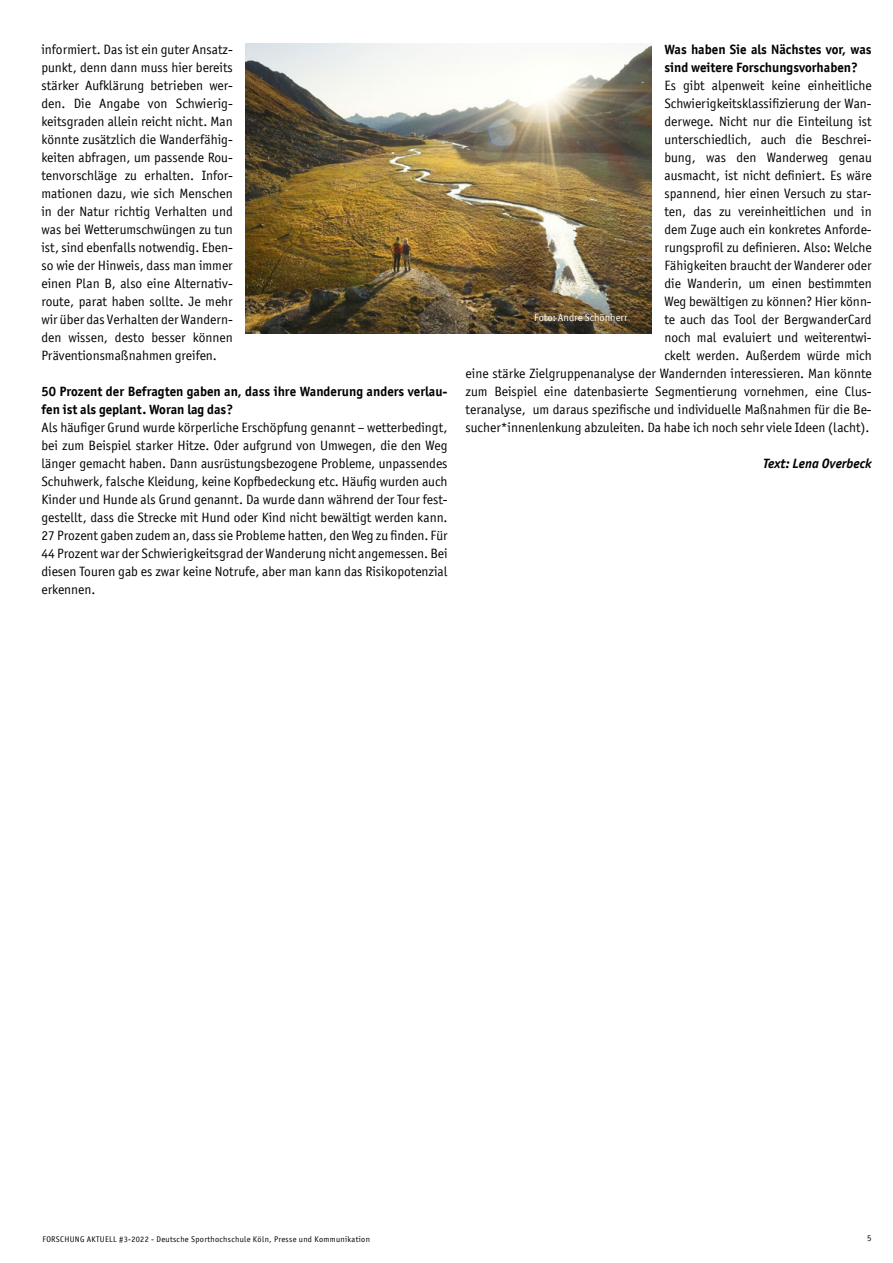
<style>
.page{position:relative;width:893px;height:1263px;background:#fff}
.page>*{position:absolute;margin:0;border:0;box-sizing:border-box;transform-origin:0 0}
.t1{font:13.5px/18px "Officina Sans ITC Pro";color:#020203;text-align:justify}
.t2{font:700 13.5px/18px "Officina Sans ITC Pro";color:#020203}
.t3{font:italic 700 13.5px "Officina Sans ITC Pro";color:#020203}
.Bildunterschrift{font:10.5px "Officina Sans ITC Pro";color:#fff}
.t4{font:9px "Officina Sans ITC Pro";color:#000}
.t5{font:8.25px "Officina Sans ITC Pro";letter-spacing:.04em;color:#000}
</style>
<div class="page">
<img style="left:246px;top:44px;width:406px;height:289px">
<p class="t1" style="left:41px;top:40px;width:193px">informiert. Das ist ein guter Ansatz&shy;punkt, denn dann muss hier bereits stärker Aufklärung betrieben wer&shy;den. Die Angabe von Schwierig&shy;keitsgraden allein reicht nicht. Man könnte zusätzlich die Wanderfähig&shy;keiten abfragen, um passende Rou&shy;tenvorschläge zu erhalten. Infor&shy;mationen dazu, wie sich Menschen in der Natur richtig Verhalten und was bei Wetterumschwüngen zu tun ist, sind ebenfalls notwendig. Eben&shy;so wie der Hinweis, dass man immer einen Plan B, also eine Alternativ&shy;route, parat haben sollte. Je mehr wir über das Verhalten der Wandern&shy;den wissen, desto besser können Präventionsmaßnahmen greifen.</p>
<p class="t2" style="left:41px;top:382px;width:408px">50 Prozent der Befragten gaben an, dass ihre Wanderung anders verlau&shy;fen ist als geplant. Woran lag das?</p>
<p class="t1" style="left:41px;top:418px;width:408px">Als häufiger Grund wurde körperliche Erschöpfung genannt – wetterbedingt, bei zum Beispiel starker Hitze. Oder aufgrund von Umwegen, die den Weg länger gemacht haben. Dann ausrüstungsbezogene Probleme, unpassendes Schuhwerk, falsche Kleidung, keine Kopfbedeckung etc. Häufig wurden auch Kinder und Hunde als Grund genannt. Da wurde dann während der Tour fest&shy;gestellt, dass die Strecke mit Hund oder Kind nicht bewältigt werden kann.<br>27 Prozent gaben zudem an, dass sie Probleme hatten, den Weg zu finden. Für 44 Prozent war der Schwierigkeitsgrad der Wanderung nicht angemessen. Bei diesen Touren gab es zwar keine Notrufe, aber man kann das Risikopotenzial erkennen.</p>
<p class="t2" style="left:664px;top:40px;width:209px">Was haben Sie als Nächstes vor, was sind weitere Forschungsvorhaben?</p>
<p class="t1" style="left:466px;top:76px;width:408px;text-align:right">Es gibt alpenweit keine einheitliche<br>Schwierigkeitsklassifizierung der Wan-<br>derwege. Nicht nur die Einteilung ist<br>unterschiedlich, auch die Beschrei-<br>bung, was den Wanderweg genau<br>ausmacht, ist nicht definiert. Es wäre<br>spannend, hier einen Versuch zu star-<br>ten, das zu vereinheitlichen und in<br>dem Zuge auch ein konkretes Anforde-<br>rungsprofil zu definieren. Also: Welche<br>Fähigkeiten braucht der Wanderer oder<br>die Wanderin, um einen bestimmten<br>Weg bewältigen zu können? Hier könn-<br>te auch das Tool der BergwanderCard<br>noch mal evaluiert und weiterentwi-<br>ckelt werden. Außerdem würde mich<br>eine stärke Zielgruppenanalyse der Wandernden interessieren. Man könnte zum Beispiel eine datenbasierte Segmentierung vornehmen, eine Clus&shy;teranalyse, um daraus spezifische und individuelle Maßnahmen für die Be&shy;sucher*innenlenkung abzuleiten. Da habe ich noch sehr viele Ideen (lacht).</p>
<p class="t3" style="left:763px;top:455px;width:110px">Text: Lena Overbeck</p>
<p class="Bildunterschrift" style="left:534px;top:311px;width:95px">Foto: Andre Schönherr</p>
<p class="t5" style="left:43px;top:1234px;width:329px">FORSCHUNG AKTUELL #3-2022 - Deutsche Sporthochschule Köln, Presse und Kommunikation</p>
<p class="t4" style="left:867px;top:1233px;width:6px">5</p>
</div>
